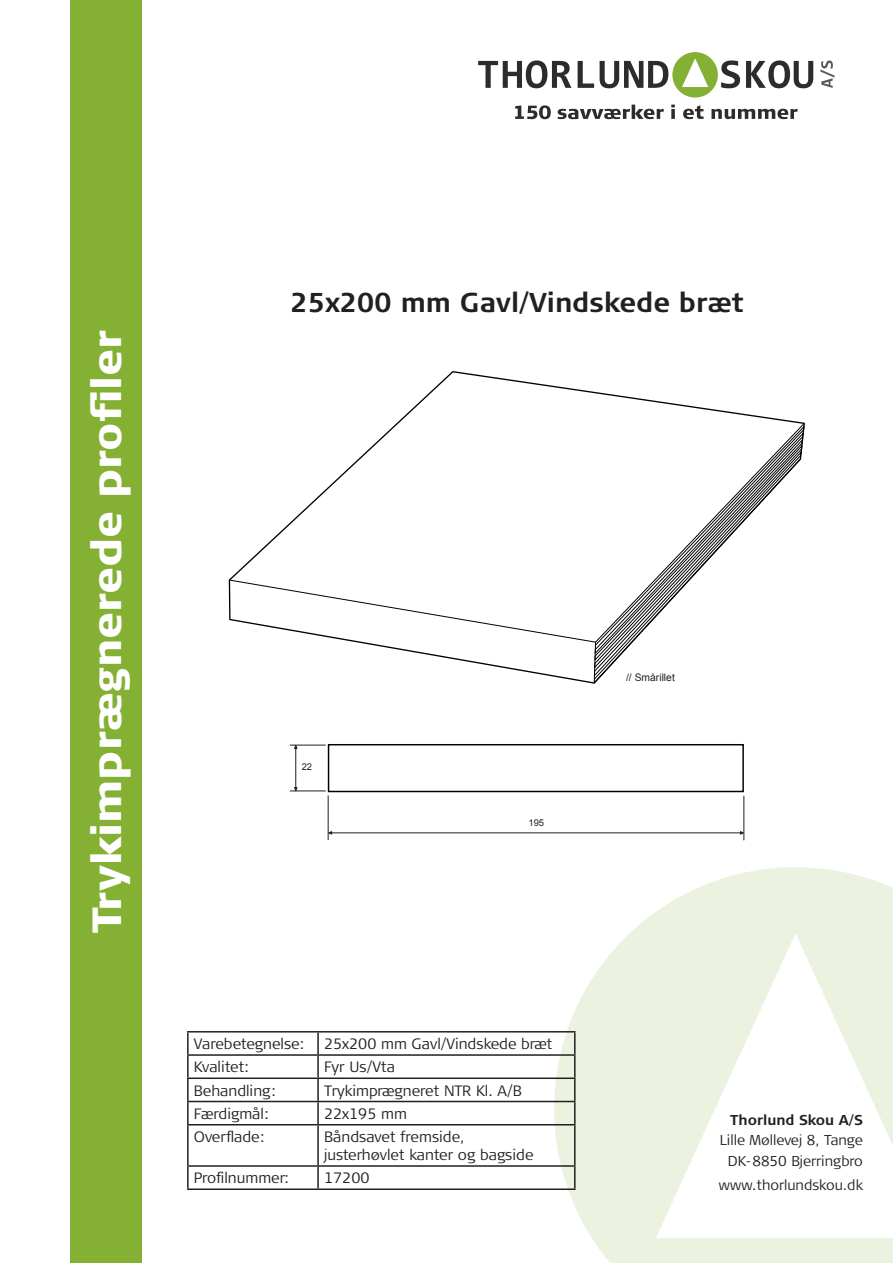
<style>
.page{position:relative;width:893px;height:1263px;background:#fff}
.page>*{position:absolute;margin:0;border:0;box-sizing:border-box;transform-origin:0 0}
.t1{font:900 40.65px "Signa Column";color:#fff}
.t2{font:700 27.15px "Signa Column";color:#231f20}
.t3{font:300 15px/18px "Signa Column";color:#231f20}
.t4{font:300 14.25px/20.4px "Signa Column";color:#231f20;text-align:center}
.t5{font:700 14.25px "Signa Column";color:#231f20}
.t6{font:10.35px "Arial";color:#231f20}
.t7{font:9.3px "Arial";color:#231f20}
</style>
<div class="page">
<svg style="left:554px;top:867px;width:339px;height:396px;fill:#ebf2df"></svg>
<svg style="left:656px;top:933px;width:237px;height:305px"></svg>
<div style="left:70px;top:0;width:71px;height:1263px;background:#84b133"></div>
<div style="left:672px;top:52px;width:46px;height:46px;background:#84b133;border-radius:50%"></div>
<svg style="left:478px;top:60px;width:93px;height:28px"></svg>
<svg style="left:578px;top:61px;width:16px;height:27px"></svg>
<svg style="left:600px;top:61px;width:68px;height:27px"></svg>
<svg style="left:721px;top:60px;width:19px;height:28px"></svg>
<svg style="left:746px;top:60px;width:67px;height:28px"></svg>
<svg style="left:820px;top:61px;width:14px;height:27px"></svg>
<svg style="left:682px;top:58px;width:26px;height:29px"></svg>
<svg style="left:515px;top:105px;width:282px;height:14px"></svg>
<hr style="left:187px;top:1031px;width:131px;height:1px;background:#231f20">
<hr style="left:187px;top:1032px;width:2px;height:22px;background:#231f20">
<hr style="left:318px;top:1031px;width:258px;height:1px;background:#231f20">
<hr style="left:317px;top:1032px;width:2px;height:22px;background:#231f20">
<hr style="left:574px;top:1032px;width:2px;height:22px;background:#231f20">
<hr style="left:187px;top:1054px;width:131px;height:2px;background:#231f20">
<hr style="left:187px;top:1056px;width:2px;height:21px;background:#231f20">
<hr style="left:318px;top:1054px;width:258px;height:2px;background:#231f20">
<hr style="left:317px;top:1056px;width:2px;height:21px;background:#231f20">
<hr style="left:574px;top:1056px;width:2px;height:21px;background:#231f20">
<hr style="left:187px;top:1077px;width:131px;height:2px;background:#231f20">
<hr style="left:187px;top:1079px;width:2px;height:22px;background:#231f20">
<hr style="left:318px;top:1077px;width:258px;height:2px;background:#231f20">
<hr style="left:317px;top:1079px;width:2px;height:22px;background:#231f20">
<hr style="left:574px;top:1079px;width:2px;height:22px;background:#231f20">
<hr style="left:187px;top:1101px;width:131px;height:1px;background:#231f20">
<hr style="left:187px;top:1102px;width:2px;height:22px;background:#231f20">
<hr style="left:318px;top:1101px;width:258px;height:1px;background:#231f20">
<hr style="left:317px;top:1102px;width:2px;height:22px;background:#231f20">
<hr style="left:574px;top:1102px;width:2px;height:22px;background:#231f20">
<hr style="left:187px;top:1124px;width:131px;height:1px;background:#231f20">
<hr style="left:187px;top:1125px;width:2px;height:40px;background:#231f20">
<hr style="left:318px;top:1124px;width:258px;height:1px;background:#231f20">
<hr style="left:317px;top:1125px;width:2px;height:40px;background:#231f20">
<hr style="left:574px;top:1125px;width:2px;height:40px;background:#231f20">
<hr style="left:187px;top:1165px;width:131px;height:2px;background:#231f20">
<hr style="left:187px;top:1167px;width:2px;height:21px;background:#231f20">
<hr style="left:318px;top:1165px;width:258px;height:2px;background:#231f20">
<hr style="left:317px;top:1167px;width:2px;height:21px;background:#231f20">
<hr style="left:574px;top:1167px;width:2px;height:21px;background:#231f20">
<hr style="left:187px;top:1188px;width:131px;height:2px;background:#231f20">
<hr style="left:318px;top:1188px;width:258px;height:2px;background:#231f20">
<svg style="left:228px;top:371px;width:571px;height:227px"></svg>
<svg style="left:229px;top:458px;width:369px;height:226px"></svg>
<svg style="left:595px;top:422px;width:210px;height:10px"></svg>
<svg style="left:594px;top:426px;width:210px;height:254px"></svg>
<hr style="left:290px;top:745px;width:36px;height:1px;background:#231f20">
<hr style="left:290px;top:790px;width:36px;height:1px;background:#231f20">
<hr style="left:295px;top:745px;width:1px;height:46px;background:#231f20">
<svg style="left:294px;top:745px;width:4px;height:4px"></svg>
<hr style="left:329px;top:832px;width:414px;height:1px;background:#231f20">
<hr style="left:328px;top:795px;width:1px;height:45px;background:#231f20">
<hr style="left:743px;top:796px;width:1px;height:44px;background:#231f20">
<div style="left:328px;top:744px;width:416px;height:48px;border:1px solid #000001"></div>
<h1 class="t1" style="left:81px;top:933px;width:604px;rotate:-90deg">Trykimprægnerede profiler</h1>
<h2 class="t2" style="left:290px;top:285px;width:455px">25x200 mm Gavl/Vindskede bræt</h2>
<p class="t7" style="left:302px;top:760px;width:12px">22</p>
<p class="t7" style="left:528px;top:816px;width:17px">195</p>
<p class="t6" style="left:626px;top:671px;width:50px">// Smårillet</p>
<p class="t3" style="left:194px;top:1035px;width:112px">Varebetegnelse:</p>
<p class="t3" style="left:324px;top:1035px;width:230px">25x200 mm Gavl/Vindskede bræt</p>
<p class="t3" style="left:194px;top:1058px;width:56px">Kvalitet:</p>
<p class="t3" style="left:324px;top:1058px;width:72px">Fyr Us/Vta</p>
<p class="t3" style="left:194px;top:1081px;width:83px">Behandling:</p>
<p class="t3" style="left:324px;top:1081px;width:199px">Trykimprægneret NTR Kl. A/B</p>
<p class="t3" style="left:194px;top:1105px;width:76px">Færdigmål:</p>
<p class="t3" style="left:324px;top:1105px;width:84px">22x195 mm</p>
<p class="t3" style="left:194px;top:1128px;width:72px">Overflade:</p>
<p class="t3" style="left:324px;top:1128px;width:211px">Båndsavet fremside, justerhøvlet kanter og bagside</p>
<p class="t3" style="left:194px;top:1169px;width:96px">Profilnummer:</p>
<p class="t3" style="left:324px;top:1169px;width:47px">17200</p>
<p class="t5" style="left:730px;top:1111px;width:134px">Thorlund Skou A/S</p>
<p class="t4" style="left:720px;top:1130px;width:145px">Lille Møllevej 8, Tange<br>DK-8850 Bjerringbro</p>
<p class="t4" style="left:719px;top:1175px;width:146px">www.thorlundskou.dk</p>
</div>
